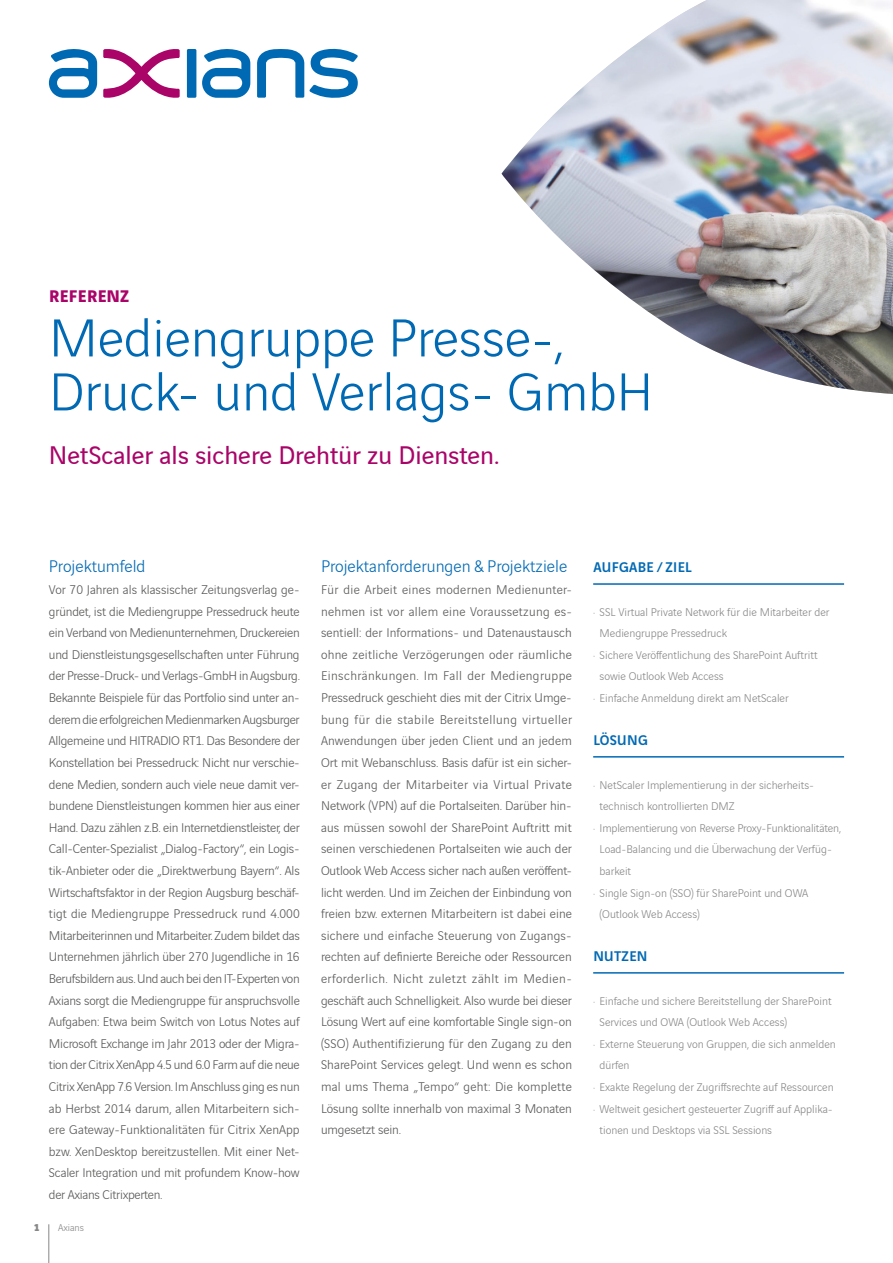
<style>
.page{position:relative;width:893px;height:1263px;background:#fff}
.page>*{position:absolute;margin:0;border:0;box-sizing:border-box;transform-origin:0 0}
.t1{font:300 57px/54px "Vinci Sans";color:#0069b4}
.t2{font:27px "Vinci Sans";color:#aa0469}
.t3{font:300 18px "Vinci Sans";color:#0069b4}
.t4{font:700 18px "Vinci Sans";letter-spacing:.02em;color:#aa0469}
.t5{font:500 15px "Vinci Sans";letter-spacing:.02em;color:#0069b4}
.t6{font:300 13.5px/21.6px "Vinci Sans";letter-spacing:.005em;color:#575756;text-align:justify}
.t7{font:300 12px "Vinci Sans";color:#878787}
.t8{font:300 10.5px "Vinci Sans";color:#878787}
.t9{font:900 10.5px "Vinci Sans";color:#878787}
</style>
<div class="page">
<hr style="left:48px;top:1224px;width:1px;height:39px;background:#878787">
<div style="left:187px;top:49px;width:9px;height:49px;background:#0069b4;border-radius:2px"></div>
<svg style="left:103px;top:49px;width:77px;height:49px"></svg>
<svg style="left:202px;top:49px;width:48px;height:49px"></svg>
<svg style="left:49px;top:49px;width:48px;height:49px"></svg>
<svg style="left:257px;top:49px;width:101px;height:49px"></svg>
<img style="left:502px;top:0;width:391px;height:394px">
<hr style="left:593px;top:972px;width:251px;height:2px;background:#0069b4">
<hr style="left:593px;top:756px;width:251px;height:2px;background:#0069b4">
<hr style="left:593px;top:583px;width:251px;height:2px;background:#0069b4">
<h3 class="t4" style="left:49px;top:282px;width:82px">REFERENZ</h3>
<h1 class="t1" style="left:49px;top:306px;width:606px">Mediengruppe Presse-,<br>Druck- und Verlags- GmbH</h1>
<h2 class="t2" style="left:49px;top:436px;width:452px">NetScaler als sichere Drehtür zu Diensten.</h2>
<h3 class="t3" style="left:49px;top:553px;width:98px">Projektumfeld</h3>
<p class="t6" style="left:49px;top:578px;width:252px">Vor 70 Jahren als klassischer Zeitungsverlag ge&shy;gründet, ist die Mediengruppe Pressedruck heute ein Verband von Medienunternehmen, Druckereien und Dienstleistungsgesellschaften unter Führung der Presse-Druck- und Verlags-GmbH in Augsburg.<br>Bekannte Beispiele für das Portfolio sind unter an&shy;derem die erfolgreichen Medienmarken Augsburger Allgemeine und HITRADIO RT1. Das Besondere der Konstellation bei Pressedruck: Nicht nur verschie&shy;dene Medien, sondern auch viele neue damit ver&shy;bundene Dienstleistungen kommen hier aus einer Hand. Dazu zählen z.B. ein Internetdienstleister, der Call-Center-Spezialist „Dialog-Factory“, ein Logis&shy;tik-Anbieter oder die „Direktwerbung Bayern“. Als Wirtschaftsfaktor in der Region Augsburg beschäf&shy;tigt die Mediengruppe Pressedruck rund 4.000<br>Mitarbeiterinnen und Mitarbeiter. Zudem bildet das Unternehmen jährlich über 270 Jugendliche in 16<br>Berufsbildern aus. Und auch bei den IT-Experten von Axians sorgt die Mediengruppe für anspruchsvolle Aufgaben: Etwa beim Switch von Lotus Notes auf Microsoft Exchange im Jahr 2013 oder der Migra&shy;tion der Citrix XenApp 4.5 und 6.0 Farm auf die neue Citrix XenApp 7.6 Version. Im Anschluss ging es nun ab Herbst 2014 darum, allen Mitarbeitern sich&shy;ere Gateway-Funktionalitäten für Citrix XenApp bzw. XenDesktop bereitzustellen. Mit einer Net-Scaler Integration und mit profundem Know-how der Axians Citrixperten.</p>
<p class="t9" style="left:34px;top:1219px;width:7px">1</p>
<p class="t8" style="left:58px;top:1220px;width:28px">Axians</p>
<h3 class="t3" style="left:321px;top:553px;width:248px">Projektanforderungen &amp; Projektziele</h3>
<p class="t6" style="left:321px;top:578px;width:253px;text-align:left">Für die Arbeit eines modernen Medienunter&shy;nehmen ist vor allem eine Voraussetzung es&shy;sentiell: der Informations- und Datenaustausch ohne zeitliche Verzögerungen oder räumliche Einschränkungen. Im Fall der Mediengruppe Pressedruck geschieht dies mit der Citrix Umge&shy;bung für die stabile Bereitstellung virtueller Anwendungen über jeden Client und an jedem Ort mit Webanschluss. Basis dafür ist ein sicher&shy;er Zugang der Mitarbeiter via Virtual Private Network (VPN) auf die Portalseiten. Darüber hin&shy;aus müssen sowohl der SharePoint Auftritt mit seinen verschiedenen Portalseiten wie auch der Outlook Web Access sicher nach außen veröffent&shy;licht werden. Und im Zeichen der Einbindung von freien bzw. externen Mitarbeitern ist dabei eine sichere und einfache Steuerung von Zugangs&shy;rechten auf definierte Bereiche oder Ressourcen erforderlich. Nicht zuletzt zählt im Medien&shy;geschäft auch Schnelligkeit. Also wurde bei dieser Lösung Wert auf eine komfortable Single sign-on (SSO) Authentifizierung für den Zugang zu den SharePoint Services gelegt. Und wenn es schon mal ums Thema „Tempo“ geht: Die komplette Lösung sollte innerhalb von maximal 3 Monaten umgesetzt sein.</p>
<p class="t5" style="left:593px;top:556px;width:100px">AUFGABE / ZIEL</p>
<p class="t7" style="left:593px;top:603px;width:238px">· SSL Virtual Private Network für die Mitarbeiter der</p>
<p class="t7" style="left:600px;top:625px;width:129px">Mediengruppe Pressedruck</p>
<p class="t7" style="left:593px;top:646px;width:226px">· Sichere Veröffentlichung des SharePoint Auftritt</p>
<p class="t7" style="left:600px;top:668px;width:126px">sowie Outlook Web Access</p>
<p class="t7" style="left:593px;top:689px;width:197px">· Einfache Anmeldung direkt am NetScaler</p>
<p class="t5" style="left:593px;top:729px;width:56px">LÖSUNG</p>
<p class="t7" style="left:593px;top:776px;width:222px">· NetScaler Implementierung in der sicherheits-</p>
<p class="t7" style="left:600px;top:797px;width:137px">technisch kontrollierten DMZ</p>
<p class="t7" style="left:593px;top:819px;width:249px">· Implementierung von Reverse Proxy-Funktionalitäten,</p>
<p class="t7" style="left:600px;top:841px;width:234px">Load-Balancing und die Überwachung der Verfüg-</p>
<p class="t7" style="left:600px;top:862px;width:33px">barkeit</p>
<p class="t7" style="left:593px;top:884px;width:217px">· Single Sign-on (SSO) für SharePoint und OWA</p>
<p class="t7" style="left:600px;top:905px;width:102px">(Outlook Web Access)</p>
<p class="t5" style="left:593px;top:945px;width:56px">NUTZEN</p>
<p class="t7" style="left:593px;top:992px;width:240px">· Einfache und sichere Bereitstellung der SharePoint</p>
<p class="t7" style="left:600px;top:1013px;width:189px">Services und OWA (Outlook Web Access)</p>
<p class="t7" style="left:593px;top:1035px;width:244px">· Externe Steuerung von Gruppen, die sich anmelden</p>
<p class="t7" style="left:600px;top:1057px;width:32px">dürfen</p>
<p class="t7" style="left:593px;top:1078px;width:242px">· Exakte Regelung der Zugriffsrechte auf Ressourcen</p>
<p class="t7" style="left:593px;top:1100px;width:241px">· Weltweit gesichert gesteuerter Zugriff auf Applika-</p>
<p class="t7" style="left:600px;top:1121px;width:174px">tionen und Desktops via SSL Sessions</p>
</div>
